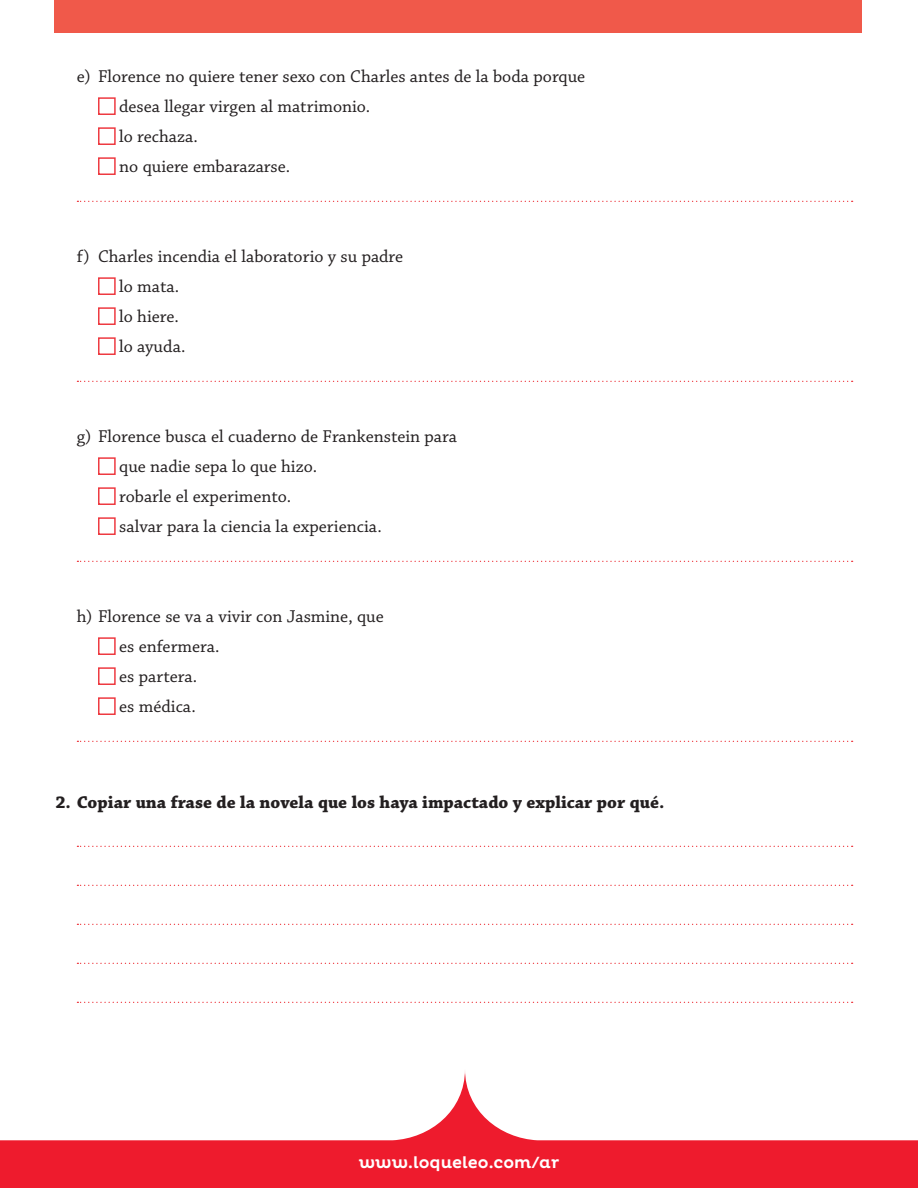
<style>
.page{position:relative;width:918px;height:1188px;background:#fff}
.page>*{position:absolute;margin:0;border:0;box-sizing:border-box;transform-origin:0 0}
.t1{font:18px/30px "Chaparral Pro";color:#231f20}
.t2{font:700 18px "Chaparral Pro";color:#231f20}
.t3{font:500 16.5px "Pluto";color:#fff}
</style>
<div class="page">
<div style="left:98px;top:97px;width:18px;height:18px;background:#fff;border:2px solid #ee3a41"></div>
<div style="left:98px;top:127px;width:18px;height:18px;background:#fff;border:2px solid #ee3a41"></div>
<div style="left:98px;top:157px;width:18px;height:18px;background:#fff;border:2px solid #ee3a41"></div>
<svg style="left:77px;top:201px;width:776px;height:1px"></svg>
<div style="left:98px;top:277px;width:18px;height:18px;background:#fff;border:2px solid #ee3a41"></div>
<div style="left:98px;top:307px;width:18px;height:18px;background:#fff;border:2px solid #ee3a41"></div>
<div style="left:98px;top:337px;width:18px;height:18px;background:#fff;border:2px solid #ee3a41"></div>
<svg style="left:77px;top:381px;width:776px;height:1px"></svg>
<div style="left:98px;top:457px;width:18px;height:18px;background:#fff;border:2px solid #ee3a41"></div>
<div style="left:98px;top:487px;width:18px;height:18px;background:#fff;border:2px solid #ee3a41"></div>
<div style="left:98px;top:517px;width:18px;height:18px;background:#fff;border:2px solid #ee3a41"></div>
<svg style="left:77px;top:561px;width:776px;height:1px"></svg>
<div style="left:98px;top:637px;width:18px;height:18px;background:#fff;border:2px solid #ee3a41"></div>
<div style="left:98px;top:667px;width:18px;height:18px;background:#fff;border:2px solid #ee3a41"></div>
<div style="left:98px;top:697px;width:18px;height:18px;background:#fff;border:2px solid #ee3a41"></div>
<svg style="left:77px;top:741px;width:776px;height:1px"></svg>
<svg style="left:77px;top:846px;width:776px;height:1px"></svg>
<svg style="left:77px;top:885px;width:776px;height:1px"></svg>
<svg style="left:77px;top:924px;width:776px;height:1px"></svg>
<svg style="left:77px;top:963px;width:776px;height:1px"></svg>
<svg style="left:77px;top:1002px;width:776px;height:1px"></svg>
<svg style="left:0;top:1072px;width:918px;height:116px"></svg>
<div style="left:54px;top:0;width:808px;height:33px;background:#f0594a"></div>
<p class="t1" style="left:119px;top:62px;width:467px;text-indent:-43px">e) Florence no quiere tener sexo con Charles antes de la boda porque desea llegar virgen al matrimonio.<br>lo rechaza.<br>no quiere embarazarse.</p>
<p class="t1" style="left:119px;top:242px;width:285px;text-indent:-43px">f) Charles incendia el laboratorio y su padre lo mata.<br>lo hiere.<br>lo ayuda.</p>
<p class="t1" style="left:119px;top:422px;width:339px;text-indent:-43px">g) Florence busca el cuaderno de Frankenstein para que nadie sepa lo que hizo.<br>robarle el experimento.<br>salvar para la ciencia la experiencia.</p>
<p class="t1" style="left:119px;top:602px;width:266px;text-indent:-43px">h) Florence se va a vivir con Jasmine, que es enfermera.<br>es partera.<br>es médica.</p>
<p class="t2" style="left:56px;top:792px;width:610px">2. Copiar una frase de la novela que los haya impactado y explicar por qué.</p>
<p class="t3" style="left:359px;top:1153px;width:202px">www.loqueleo.com/ar</p>
</div>
